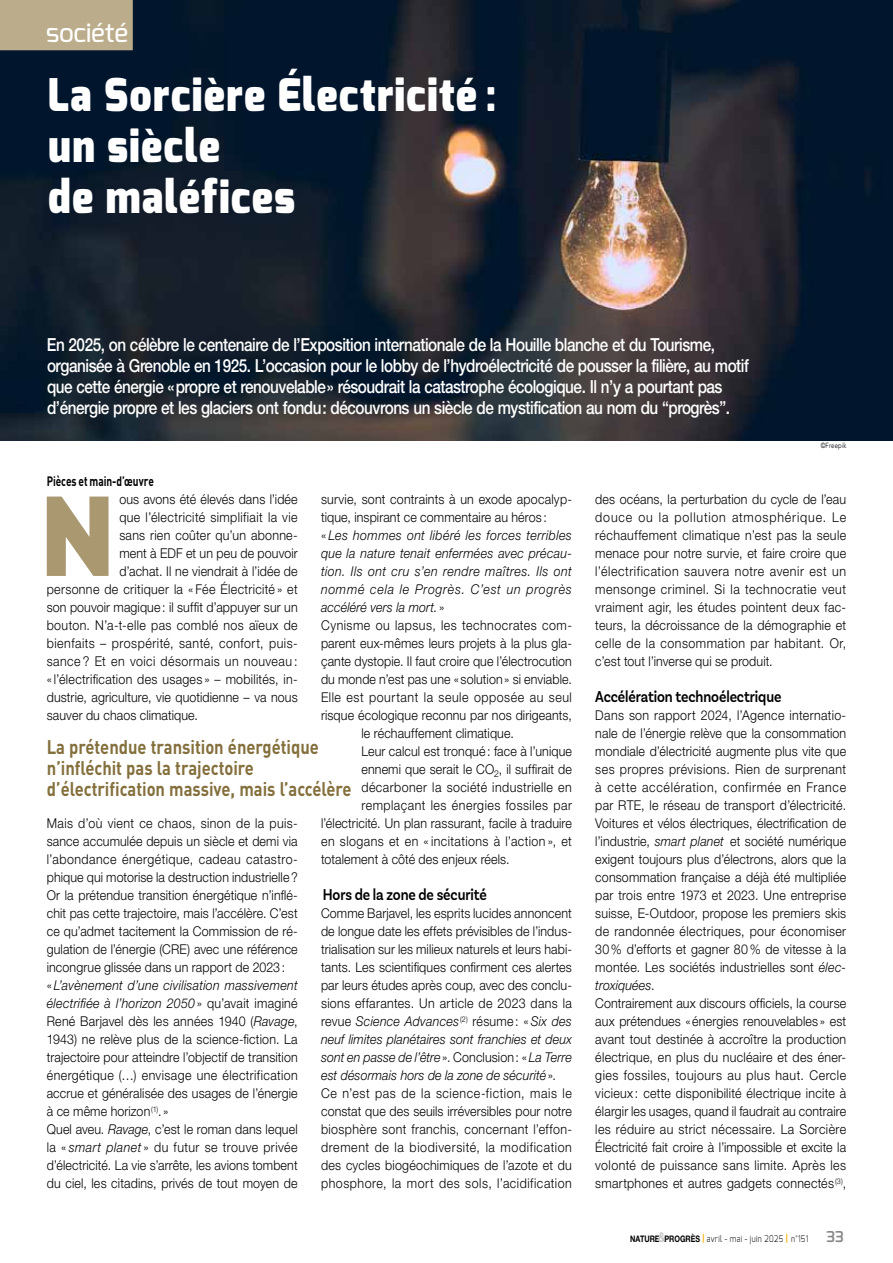
<style>
.page{position:relative;width:893px;height:1263px;background:#fff}
.page>*{position:absolute;margin:0;border:0;box-sizing:border-box;transform-origin:0 0}
.t1{font:800 111.75px "Raleway";color:#aa9871;scale:.87 1}
.t2{font:900 45px/51px "Exo";letter-spacing:.03em;color:#fff;scale:.9 1}
.t3{font:500 26.25px "Exo";letter-spacing:-.01em;color:#fff}
.t4{font:700 19.5px/21px "DIN Pro";color:#84703d;scale:.85 1}
.t5{font:500 18px/21px "Helvetica Neue LT Std";letter-spacing:-.03em;color:#fff;scale:.85 1}
.t6{font:600 16.5px "Basic Sans";letter-spacing:-.005em;color:#000;scale:.85 1}
.t7{font:300 13.5px/18px "Helvetica Neue LT Std";letter-spacing:.015em;color:#000;scale:.92 1}
.t8{font:300 13.5px "Helvetica Neue LT Std";letter-spacing:.035em;color:#000;scale:.92 1}
.t9{font:italic 300 13.5px "Helvetica Neue LT Std";letter-spacing:.035em;color:#000;scale:.92 1}
.t10{font:300 13.5px "Helvetica Neue LT Std";letter-spacing:.04em;color:#000;scale:.92 1}
.t11{font:300 13.5px "Helvetica Neue LT Std";letter-spacing:.045em;color:#000;scale:.92 1}
.t12{font:italic 300 13.5px "Helvetica Neue LT Std";letter-spacing:.055em;color:#000;scale:.92 1}
.t13{font:700 13.5px "DIN Pro";letter-spacing:-.005em;color:#000;scale:.75 1}
.t14{font:italic 300 13.5px "Helvetica Neue LT Std";letter-spacing:.01em;color:#000;scale:.92 1}
.t15{font:300 9px "Exo";letter-spacing:.05em;color:#000;scale:.8 1}
.t16{font:300 7.5px "Avenir";letter-spacing:.02em;color:#000;scale:.8 1}
.s1{font-style:normal}
.s2{font-style:italic}
.s3{font-family:"Helvetica Neue LT Std";font-weight:700}
.s4{font-family:"Helvetica Neue LT Std";font-weight:700;font-size:13.5px;color:#c5c6c6}
.s5{font-weight:700;font-size:10.5px;color:#f9b000}
.s6{font-weight:600;font-size:15px;color:#868786}
</style>
<div class="page">
<img style="left:0;top:0;width:893px;height:440px">
<div style="left:0;top:0;width:133px;height:50px;background:#bbac8c"></div>
<h3 class="t3" style="left:46px;top:15px;width:84px">société</h3>
<h2 class="t2" style="left:48px;top:70px;width:500px">La Sorcière Électricité : un siècle<br>de maléfices</h2>
<p class="t5" style="left:47px;top:334px;width:827px">En 2025, on célèbre le centenaire de l’Exposition internationale de la Houille blanche et du Tourisme, organisée à Grenoble en 1925. L’occasion pour le lobby de l’hydroélectricité de pousser la filière, au motif que cette énergie «propre et renouvelable» résoudrait la catastrophe écologique. Il n’y a pourtant pas d’énergie propre et les glaciers ont fondu: découvrons un siècle de mystification au nom du “progrès”.</p>
<p class="t16" style="left:821px;top:441px;width:34px">©Freepik</p>
<p class="t13" style="left:47px;top:472px;width:144px">Pièces et main-d’œuvre</p>
<h1 class="t1" style="left:41px;top:472px;width:86px">N</h1>
<p class="t7" style="left:119px;top:490px;width:195px">ous avons été élevés dans l’idée</p>
<p class="t7" style="left:321px;top:490px;width:274px">survie, sont contraints à un exode apocalyp-</p>
<p class="t7" style="left:321px;top:508px;width:247px">tique, inspirant ce commentaire au héros :</p>
<p class="t9" style="left:321px;top:527px;width:274px"><span class="s1">«</span> Les hommes ont libéré les forces terribles</p>
<p class="t9" style="left:321px;top:545px;width:274px">que la nature tenait enfermées avec précau-</p>
<p class="t9" style="left:321px;top:563px;width:274px">tion. Ils ont cru s’en rendre maîtres. Ils ont</p>
<p class="t12" style="left:321px;top:581px;width:274px">nommé cela le Progrès. C’est un progrès</p>
<p class="t14" style="left:321px;top:599px;width:136px">accéléré vers la mort. <span class="s1">»</span></p>
<p class="t10" style="left:321px;top:617px;width:274px">Cynisme ou lapsus, les technocrates com-</p>
<p class="t7" style="left:321px;top:634px;width:274px">parent eux-mêmes leurs projets à la plus gla-</p>
<p class="t7" style="left:321px;top:652px;width:274px">çante dystopie. Il faut croire que l’électrocution</p>
<p class="t7" style="left:321px;top:670px;width:274px">du monde n’est pas une « solution» si enviable.</p>
<p class="t11" style="left:321px;top:689px;width:274px">Elle est pourtant la seule opposée au seul</p>
<p class="t7" style="left:321px;top:706px;width:274px">risque écologique reconnu par nos dirigeants,</p>
<p class="t7" style="left:361px;top:724px;width:167px">le réchauffement climatique.</p>
<p class="t7" style="left:361px;top:742px;width:230px">Leur calcul est tronqué: face à l’unique</p>
<p class="t7" style="left:361px;top:760px;width:230px">ennemi que serait le CO<sub>2</sub>, il suffirait de</p>
<p class="t8" style="left:361px;top:779px;width:230px">décarboner la société industrielle en</p>
<p class="t10" style="left:361px;top:797px;width:230px">remplaçant les énergies fossiles par</p>
<p class="t7" style="left:321px;top:814px;width:274px">l’électricité. Un plan rassurant, facile à traduire</p>
<p class="t8" style="left:321px;top:833px;width:274px">en slogans et en « incitations à l’action », et</p>
<p class="t7" style="left:321px;top:850px;width:206px">totalement à côté des enjeux réels.</p>
<p class="t6" style="left:323px;top:884px;width:194px">Hors de la zone de sécurité</p>
<p class="t7" style="left:321px;top:904px;width:274px">Comme Barjavel, les esprits lucides annoncent de longue date les effets prévisibles de l’indus&shy;trialisation sur les milieux naturels et leurs habi&shy;tants. Les scientifiques confirment ces alertes par leurs études après coup, avec des conclu&shy;sions effarantes. Un article de 2023 dans la revue <span class="s2">Science Advances</span><sup>(2)</sup> résume : «<span class="s2">Six des neuf limites planétaires sont franchies et deux sont en passe de l’être</span>». Conclusion: «<span class="s2">La Terre est désormais hors de la zone de sécurité</span>».<br>Ce n’est pas de la science-fiction, mais le constat que des seuils irréversibles pour notre biosphère sont franchis, concernant l’effon&shy;drement de la biodiversité, la modification des cycles biogéochimiques de l’azote et du phosphore, la mort des sols, l’acidification</p>
<p class="t8" style="left:119px;top:509px;width:195px">que l’électricité simplifiait la vie</p>
<p class="t7" style="left:119px;top:526px;width:195px">sans rien coûter qu’un abonne-</p>
<p class="t7" style="left:119px;top:544px;width:195px">ment à EDF et un peu de pouvoir</p>
<p class="t7" style="left:119px;top:562px;width:195px">d’achat. Il ne viendrait à l’idée de</p>
<p class="t7" style="left:47px;top:580px;width:274px">personne de critiquer la « Fée Électricité » et</p>
<p class="t7" style="left:47px;top:598px;width:274px">son pouvoir magique: il suffit d’appuyer sur un</p>
<p class="t8" style="left:47px;top:617px;width:274px">bouton. N’a-t-elle pas comblé nos aïeux de</p>
<p class="t10" style="left:47px;top:635px;width:274px">bienfaits – prospérité, santé, confort, puis-</p>
<p class="t8" style="left:47px;top:653px;width:274px">sance ? Et en voici désormais un nouveau :</p>
<p class="t7" style="left:47px;top:670px;width:274px">« l’électrification des usages » – mobilités, in-</p>
<p class="t7" style="left:47px;top:688px;width:274px">dustrie, agriculture, vie quotidienne – va nous</p>
<p class="t7" style="left:47px;top:706px;width:166px">sauver du chaos climatique.</p>
<h3 class="t4" style="left:47px;top:736px;width:360px">La prétendue transition énergétique n’infléchit pas la trajectoire d’électrification massive, mais l’accélère</h3>
<p class="t7" style="left:47px;top:814px;width:274px">Mais d’où vient ce chaos, sinon de la puis&shy;sance accumulée depuis un siècle et demi via l’abondance énergétique, cadeau catastro&shy;phique qui motorise la destruction industrielle?<br>Or la prétendue transition énergétique n’inflé&shy;chit pas cette trajectoire, mais l’accélère. C’est ce qu’admet tacitement la Commission de ré&shy;gulation de l’énergie (CRE) avec une référence incongrue glissée dans un rapport de 2023:<br>« <span class="s2">L’avènement d’une civilisation massivement électrifiée à l’horizon 2050</span> » qu’avait imaginé René Barjavel dès les années 1940 (<span class="s2">Ravage</span>, 1943) ne relève plus de la science-fiction. La trajectoire pour atteindre l’objectif de transition énergétique (…) envisage une électrification accrue et généralisée des usages de l’énergie à ce même horizon<sup>(1)</sup>. »<br>Quel aveu. <span class="s2">Ravage</span>, c’est le roman dans lequel la « <span class="s2">smart planet</span> » du futur se trouve privée d’électricité. La vie s’arrête, les avions tombent du ciel, les citadins, privés de tout moyen de</p>
<p class="t7" style="left:595px;top:490px;width:274px;text-align:justify">des océans, la perturbation du cycle de l’eau douce ou la pollution atmosphérique. Le réchauffement climatique n’est pas la seule menace pour notre survie, et faire croire que l’électrification sauvera notre avenir est un mensonge criminel. Si la technocratie veut vraiment agir, les études pointent deux fac&shy;teurs, la décroissance de la démographie et celle de la consommation par habitant. Or, c’est tout l’inverse qui se produit.</p>
<p class="t6" style="left:595px;top:686px;width:220px">Accélération technoélectrique</p>
<p class="t7" style="left:595px;top:706px;width:274px">Dans son rapport 2024, l’Agence internatio&shy;nale de l’énergie relève que la consommation mondiale d’électricité augmente plus vite que ses propres prévisions. Rien de surprenant à cette accélération, confirmée en France par RTE, le réseau de transport d’électricité.<br>Voitures et vélos électriques, électrification de l’industrie, <span class="s2">smart planet</span> et société numérique exigent toujours plus d’électrons, alors que la consommation française a déjà été multipliée par trois entre 1973 et 2023. Une entreprise suisse, E-Outdoor, propose les premiers skis de randonnée électriques, pour économiser 30% d’efforts et gagner 80% de vitesse à la montée. Les sociétés industrielles sont <span class="s2">élec&shy;troxiquées</span>.<br>Contrairement aux discours officiels, la course aux prétendues «énergies renouvelables » est avant tout destinée à accroître la production électrique, en plus du nucléaire et des éner&shy;gies fossiles, toujours au plus haut. Cercle vicieux : cette disponibilité électrique incite à élargir les usages, quand il faudrait au contraire les réduire au strict nécessaire. La Sorcière Électricité fait croire à l’impossible et excite la volonté de puissance sans limite. Après les smartphones et autres gadgets connectés<sup>(3)</sup>,</p>
<p class="t15" style="left:630px;top:1233px;width:269px"><span class="s3">NATURE</span><span class="s4">&amp;</span><span class="s3">PROGRÈS</span> <span class="s5">|</span> avril - mai - juin 2025 <span class="s5">|</span> n°151 <span class="s6">33</span></p>
</div>
